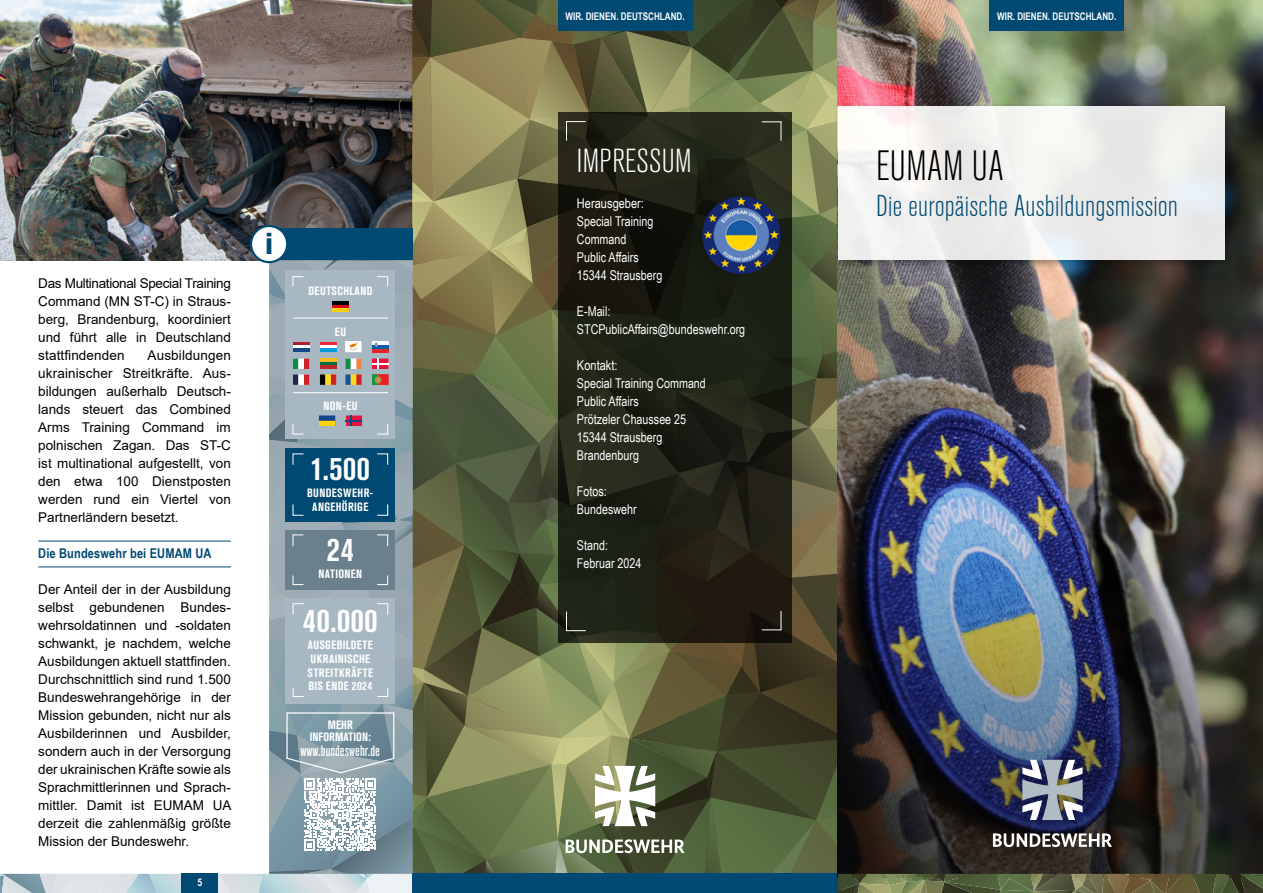
<style>
.page{position:relative;width:1263px;height:893px;background:#fff}
.page>*{position:absolute;margin:0;border:0;box-sizing:border-box;transform-origin:0 0}
.Headline_2{font:300 condensed 42px "Akzidenz Grotesk BQ";letter-spacing:.01em;color:#000}
.t1{font:700 condensed 33px "Akzidenz Grotesk BQ";letter-spacing:.02em;color:#fff}
.t2{font:300 condensed 33px "Akzidenz Grotesk BQ";letter-spacing:.01em;color:#fff}
.Subline{font:300 condensed 30px "Akzidenz Grotesk BQ";letter-spacing:.01em;color:#004972}
.t3{font:700 30px "Akzidenz Grotesk BQ";color:#004972}
.t4{font:500 condensed 15px "Akzidenz Grotesk BQ";letter-spacing:.005em;color:#fff}
.Copy{font:13.5px/18px "Arial";color:#000;text-align:justify}
.t5{font:13.5px/18px "Arial Narrow";color:#fff}
.Zwischenheadline_Lin{font:700 13.5px "Arial Narrow";letter-spacing:.01em;color:#004972}
.t6{font:700 condensed 12px/13.6px "Akzidenz Grotesk BQ";letter-spacing:.03em;color:#fff}
.t7{font:700 condensed 12px "Akzidenz Grotesk BQ";letter-spacing:.005em;color:#fff}
.Kopfelement{font:700 10.5px "Arial Narrow";color:#fff;scale:.94 1}
.Kopfelement-2{font:700 10.5px "Arial Narrow";color:#fff}
</style>
<div class="page">
<img style="left:0;top:0;width:1263px;height:893px">
<img style="left:372px;top:374px;width:16px;height:11px">
<img style="left:372px;top:341px;width:16px;height:11px">
<p class="Copy" style="left:38px;top:274px;width:194px">Das Multinational Special Training Command (MN ST-C) in Straus&shy;berg, Brandenburg, koordiniert und führt alle in Deutschland stattfindenden</p>
<p class="Copy" style="left:38px;top:346px;width:194px;text-indent:109px">Ausbildungen ukrainischer Streitkräfte. Aus&shy;bildungen außerhalb Deutsch&shy;lands steuert das Combined Arms Training Command im polnischen Zagan. Das ST-C ist multinational aufgestellt, von den etwa 100 Dienstposten werden rund ein Viertel von Partnerländern besetzt.</p>
<p class="Zwischenheadline_Lin" style="left:38px;top:543px;width:175px">Die Bundeswehr bei EUMAM UA</p>
<p class="Copy" style="left:38px;top:580px;width:195px">Der Anteil der in der Ausbildung selbst gebundenen Bundes&shy;wehrsoldatinnen und -soldaten schwankt, je nachdem, welche Ausbildungen aktuell stattfinden.<br>Durchschnittlich sind rund 1.500<br>Bundeswehrangehörige in der Mission gebunden, nicht nur als Ausbilderinnen und Ausbilder, sondern auch in der Versorgung der ukrainischen Kräfte sowie als Sprachmittlerinnen und Sprach&shy;mittler. Damit ist EUMAM UA derzeit die zahlenmäßig größte Mission der Bundeswehr.</p>
<p class="Kopfelement-2" style="left:197px;top:875px;width:6px">5</p>
<p class="t3" style="left:265px;top:226px;width:10px">i</p>
<p class="t6" style="left:309px;top:284px;width:65px">DEUTSCHLAND</p>
<p class="t6" style="left:335px;top:325px;width:13px">EU</p>
<p class="t6" style="left:323px;top:399px;width:36px">NON-EU</p>
<p class="t1" style="left:311px;top:450px;width:61px">1.500</p>
<p class="t6" style="left:307px;top:486px;width:68px;text-align:center">BUNDESWEHR-<br>ANGEHÖRIGE</p>
<p class="t1" style="left:327px;top:531px;width:28px">24</p>
<p class="t6" style="left:318px;top:567px;width:45px">NATIONEN</p>
<p class="t1" style="left:303px;top:602px;width:76px">40.000</p>
<p class="t6" style="left:308px;top:638px;width:67px">AUSGEBILDETE<br>UKRAINISCHE<br>STREITKRÄFTE<br>BIS ENDE 2024</p>
<p class="t6" style="left:328px;top:718px;width:26px">MEHR</p>
<p class="t7" style="left:310px;top:730px;width:63px">INFORMATION:</p>
<p class="t4" style="left:301px;top:743px;width:81px">www.bundeswehr.de</p>
<p class="Kopfelement" style="left:565px;top:9px;width:128px">WIR. DIENEN. DEUTSCHLAND.</p>
<p class="t2" style="left:577px;top:143px;width:116px">IMPRESSUM</p>
<p class="t5" style="left:577px;top:194px;width:69px">Herausgeber:</p>
<p class="t5" style="left:577px;top:212px;width:78px">Special Training<br>Command</p>
<p class="t5" style="left:577px;top:248px;width:63px">Public Affairs</p>
<p class="t5" style="left:577px;top:266px;width:87px">15344 Strausberg</p>
<p class="t5" style="left:577px;top:302px;width:35px">E-Mail:</p>
<p class="t5" style="left:577px;top:320px;width:170px">STCPublicAffairs@bundeswehr.org</p>
<p class="t5" style="left:577px;top:356px;width:42px">Kontakt:</p>
<p class="t5" style="left:577px;top:374px;width:130px">Special Training Command</p>
<p class="t5" style="left:577px;top:392px;width:63px">Public Affairs</p>
<p class="t5" style="left:577px;top:410px;width:111px">Prötzeler Chaussee 25</p>
<p class="t5" style="left:577px;top:428px;width:87px">15344 Strausberg</p>
<p class="t5" style="left:577px;top:446px;width:64px">Brandenburg</p>
<p class="t5" style="left:577px;top:482px;width:61px">Fotos:<br>Bundeswehr</p>
<p class="t5" style="left:577px;top:536px;width:33px">Stand:</p>
<p class="t5" style="left:577px;top:554px;width:66px">Februar 2024</p>
<p class="Kopfelement" style="left:997px;top:9px;width:128px">WIR. DIENEN. DEUTSCHLAND.</p>
<p class="Headline_2" style="left:876px;top:143px;width:129px">EUMAM UA</p>
<p class="Subline" style="left:876px;top:190px;width:303px">Die europäische Ausbildungsmission</p>
</div>
